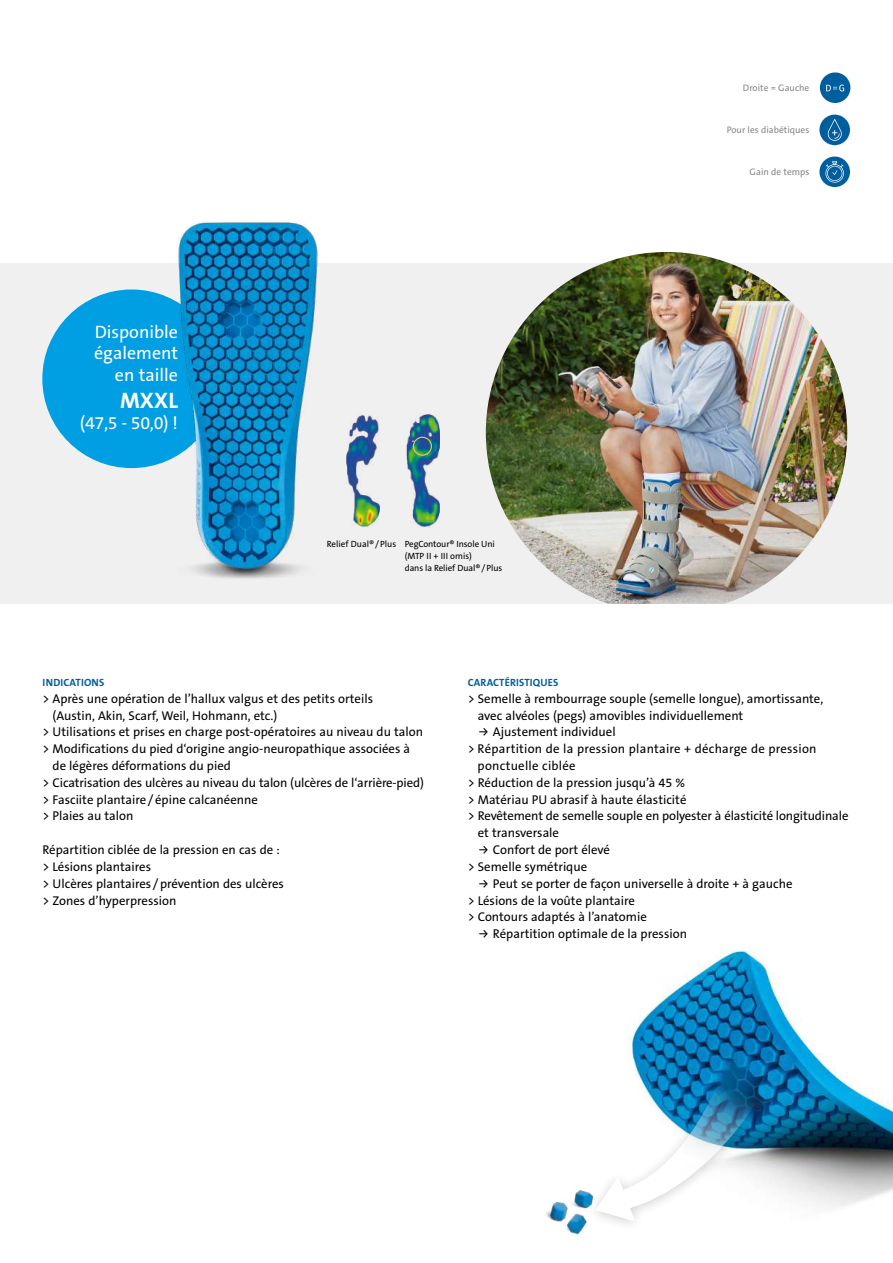
<style>
.page{position:relative;width:893px;height:1263px;background:#fff}
.page>*{position:absolute;margin:0;border:0;box-sizing:border-box;transform-origin:0 0}
.t1{font:700 22.5px "The Sans B Plus W7";color:#fff}
.t2{font:18px/21.6px "The Sans B Plus W5 Plain";color:#fff;text-align:right}
.t3{font:12.75px/16.8px "The Sans B Plus W5 Plain";color:#000}
.t4{font:12.75px "The Sans B Plus W5 Plain";letter-spacing:.02em;color:#000}
.t5{font:700 10.5px "The Sans B Plus W7";letter-spacing:.015em;color:#005e9e}
.t6{font:9.45px "The Sans B Plus W5 Plain";color:#878786}
.t7{font:9px/12px "The Sans B Plus W5 Plain";letter-spacing:-.01em;color:#000}
.s1{font-family:"Fira Sans Condensed"}
</style>
<div class="page">
<div style="left:0;top:264px;width:893px;height:340px;background:#f0f0f0"></div>
<img style="left:628px;top:950px;width:265px;height:258px">
<svg style="left:546px;top:1034px;width:250px;height:201px"></svg>
<svg style="left:595px;top:1050px;width:162px;height:171px"></svg>
<img style="left:486px;top:252px;width:361px;height:361px;border-radius:181px">
<div style="left:547px;top:604px;width:235px;height:43px;background:#fff"></div>
<svg style="left:819px;top:115px;width:31px;height:30px"></svg>
<div style="left:819px;top:115px;width:31px;height:30px;background:#005e9e;border-radius:50%"></div>
<svg style="left:827px;top:119px;width:15px;height:22px"></svg>
<svg style="left:820px;top:72px;width:30px;height:31px"></svg>
<div style="left:820px;top:72px;width:30px;height:31px;background:#005e9e;border-radius:50%"></div>
<svg style="left:826px;top:85px;width:18px;height:6px"></svg>
<div style="left:819px;top:156px;width:31px;height:31px;background:#005e9e;border-radius:50%"></div>
<svg style="left:825px;top:161px;width:19px;height:22px"></svg>
<img style="left:406px;top:414px;width:34px;height:113px">
<div style="left:413px;top:437px;width:19px;height:19px;border:1px solid #f1c241;border-radius:50%"></div>
<img style="left:346px;top:414px;width:34px;height:113px">
<div style="left:42px;top:289px;width:179px;height:179px;background:#009ee3;border-radius:50%"></div>
<img style="left:169px;top:222px;width:156px;height:357px">
<p class="t6" style="left:743px;top:82px;width:68px">Droite = Gauche</p>
<p class="t6" style="left:727px;top:124px;width:84px">Pour les diabétiques</p>
<h2 class="t2" style="left:94px;top:321px;width:85px">Disponible également en taille</h2>
<h1 class="t1" style="left:120px;top:386px;width:59px">MXXL</h1>
<h2 class="t2" style="left:80px;top:413px;width:100px">(47,5 - 50,0) !</h2>
<p class="t7" style="left:327px;top:538px;width:71px">Relief Dual®/Plus</p>
<p class="t7" style="left:405px;top:538px;width:99px">PegContour® Insole Uni (MTP II + III omis)<br>dans la Relief Dual®/Plus</p>
<p class="t6" style="left:750px;top:166px;width:61px">Gain de temps</p>
<p class="t5" style="left:43px;top:676px;width:63px">INDICATIONS</p>
<p class="t3" style="left:43px;top:690px;width:332px">&gt; Après une opération de l’hallux valgus et des petits orteils</p>
<p class="t3" style="left:53px;top:707px;width:226px">(Austin, Akin, Scarf, Weil, Hohmann, etc.)</p>
<p class="t3" style="left:43px;top:724px;width:382px">&gt; Utilisations et prises en charge post-opératoires au niveau du talon</p>
<p class="t3" style="left:43px;top:741px;width:369px">&gt; Modifications du pied d‘origine angio-neuropathique associées à</p>
<p class="t3" style="left:53px;top:757px;width:180px">de légères déformations du pied</p>
<p class="t3" style="left:43px;top:774px;width:383px">&gt; Cicatrisation des ulcères au niveau du talon (ulcères de l‘arrière-pied)</p>
<p class="t3" style="left:43px;top:791px;width:217px">&gt; Fasciite plantaire/épine calcanéenne</p>
<p class="t3" style="left:43px;top:808px;width:92px">&gt; Plaies au talon</p>
<p class="t3" style="left:43px;top:841px;width:243px">Répartition ciblée de la pression en cas de : &gt; Lésions plantaires<br>&gt; Ulcères plantaires /prévention des ulcères &gt; Zones d’hyperpression</p>
<p class="t5" style="left:468px;top:676px;width:92px">CARACTÉRISTIQUES</p>
<p class="t3" style="left:478px;top:690px;width:347px;text-indent:-10px">&gt; Semelle à rembourrage souple (semelle longue), amortissante, avec alvéoles (pegs) amovibles individuellement</p>
<p class="t3" style="left:478px;top:724px;width:139px"><span class="s1">→</span> Ajustement individuel</p>
<p class="t4" style="left:468px;top:741px;width:350px">&gt; Répartition de la pression plantaire + décharge de pression</p>
<p class="t4" style="left:478px;top:757px;width:100px">ponctuelle ciblée</p>
<p class="t3" style="left:468px;top:774px;width:219px">&gt; Réduction de la pression jusqu’à 45 %</p>
<p class="t3" style="left:468px;top:791px;width:220px">&gt; Matériau PU abrasif à haute élasticité</p>
<p class="t3" style="left:468px;top:808px;width:382px">&gt; Revêtement de semelle souple en polyester à élasticité longitudinale</p>
<p class="t3" style="left:478px;top:825px;width:83px">et transversale</p>
<p class="t3" style="left:468px;top:841px;width:144px;text-indent:10px"><span class="s1">→</span> Confort de port élevé &gt; Semelle symétrique</p>
<p class="t3" style="left:468px;top:875px;width:326px;text-indent:10px"><span class="s1">→</span> Peut se porter de façon universelle à droite + à gauche &gt; Lésions de la voûte plantaire<br>&gt; Contours adaptés à l’anatomie</p>
<p class="t3" style="left:478px;top:925px;width:211px"><span class="s1">→</span> Répartition optimale de la pression</p>
</div>
